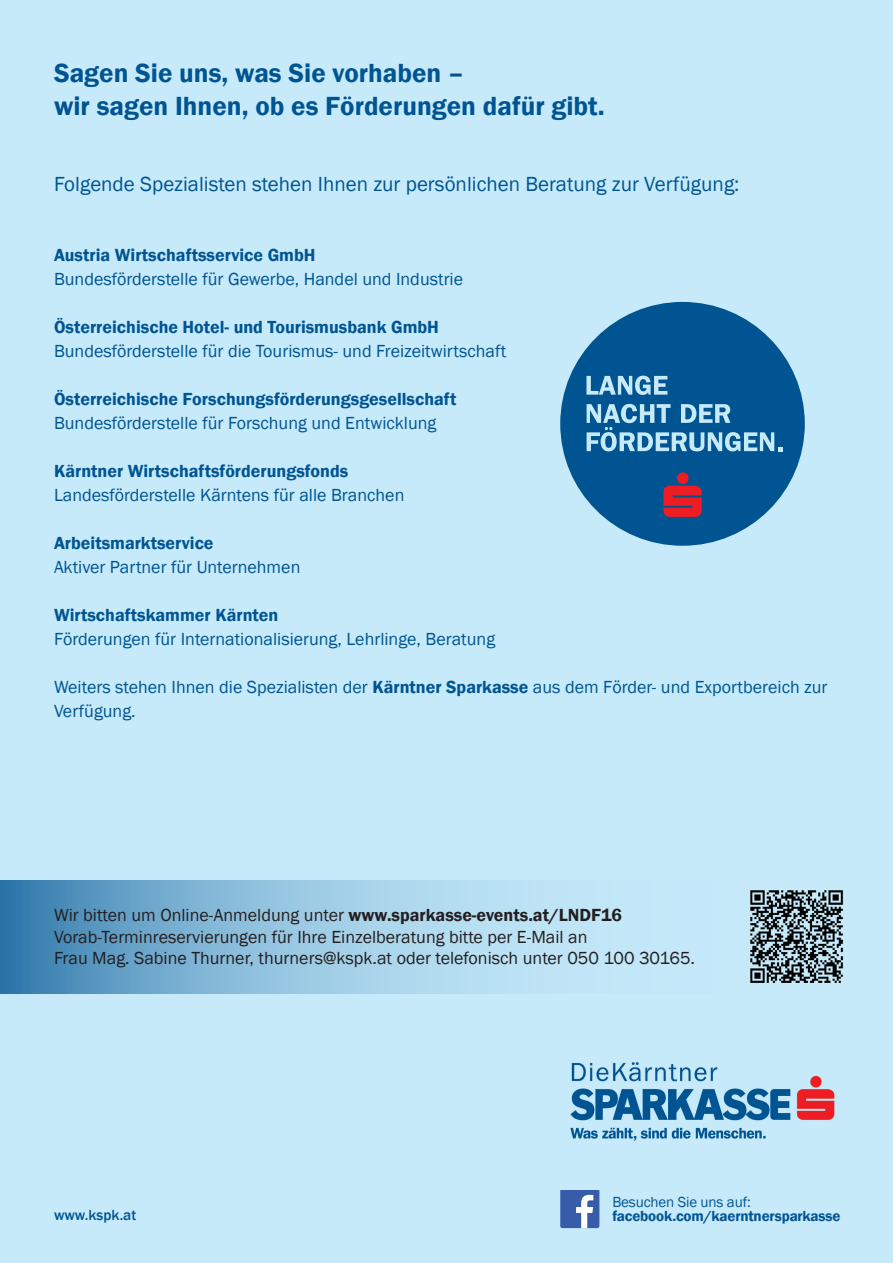
<style>
.page{position:relative;width:893px;height:1263px;background:#c6eafa}
.page>*{position:absolute;margin:0;border:0;box-sizing:border-box;transform-origin:0 0}
.t1{font:600 27px "Franklin Gothic";color:#005492}
.t2{font:21px "Franklin Gothic";color:#005492}
.t3{font:18px/24px "Franklin Gothic";color:#005492}
.t4{font:18px "Franklin Gothic";color:#231f20}
.t5{font:600 18px "Franklin Gothic";color:#005492}
.HL-1{font:600 15px "Franklin Gothic";letter-spacing:-.01em;color:#005492}
.HL-1-2{font:15px "Franklin Gothic";letter-spacing:-.01em;color:#005492}
.t6{font:500 15px "Franklin Gothic";color:#005492}
.s1{font-weight:600}
</style>
<div class="page">
<svg style="left:0;top:880px;width:522px;height:113px;background:#86bad8"></svg>
<div style="left:560px;top:302px;width:245px;height:244px;background:#005492;border-radius:50%"></div>
<svg style="left:586px;top:376px;width:81px;height:19px"></svg>
<svg style="left:587px;top:404px;width:195px;height:47px"></svg>
<svg style="left:663px;top:472px;width:39px;height:45px"></svg>
<img style="left:570px;top:1062px;width:265px;height:79px">
<svg style="left:560px;top:1191px;width:39px;height:37px"></svg>
<img style="left:750px;top:890px;width:94px;height:93px">
<p class="t1" style="left:54px;top:57px;width:411px">Sagen Sie uns, was Sie vorhaben –</p>
<p class="t1" style="left:54px;top:89px;width:552px">wir sagen Ihnen, ob es Förderungen dafür gibt.</p>
<p class="t2" style="left:54px;top:171px;width:687px">Folgende Spezialisten stehen Ihnen zur persönlichen Beratung zur Verfügung:</p>
<p class="t5" style="left:54px;top:244px;width:263px">Austria Wirtschaftsservice GmbH</p>
<p class="t3" style="left:54px;top:268px;width:411px">Bundesförderstelle für Gewerbe, Handel und Industrie</p>
<p class="t5" style="left:54px;top:316px;width:386px">Österreichische Hotel- und Tourismusbank GmbH</p>
<p class="t3" style="left:54px;top:340px;width:454px">Bundesförderstelle für die Tourismus- und Freizeitwirtschaft</p>
<p class="t5" style="left:54px;top:388px;width:404px">Österreichische Forschungsförderungsgesellschaft</p>
<p class="t3" style="left:54px;top:412px;width:384px">Bundesförderstelle für Forschung und Entwicklung</p>
<p class="t5" style="left:54px;top:460px;width:296px">Kärntner Wirtschaftsförderungsfonds</p>
<p class="t3" style="left:54px;top:484px;width:352px">Landesförderstelle Kärntens für alle Branchen</p>
<p class="t5" style="left:54px;top:532px;width:161px">Arbeitsmarktservice</p>
<p class="t3" style="left:54px;top:556px;width:248px">Aktiver Partner für Unternehmen</p>
<p class="t5" style="left:54px;top:604px;width:226px">Wirtschaftskammer Kärnten</p>
<p class="t3" style="left:54px;top:628px;width:443px">Förderungen für Internationalisierung, Lehrlinge, Beratung</p>
<p class="t3" style="left:54px;top:676px;width:775px">Weiters stehen Ihnen die Spezialisten der <span class="s1">Kärntner Sparkasse</span> aus dem Förder- und Exportbereich zur<br>Verfügung.</p>
<p class="t4" style="left:54px;top:904px;width:569px">Wir bitten um Online-Anmeldung unter <span class="s1">www.sparkasse-events.at/LNDF16</span></p>
<p class="t4" style="left:54px;top:925px;width:535px">Vorab-Terminreservierungen für Ihre Einzelberatung bitte per E-Mail an</p>
<p class="t4" style="left:54px;top:947px;width:643px">Frau Mag. Sabine Thurner, thurners@kspk.at oder telefonisch unter 050 100 30165.</p>
<p class="t6" style="left:54px;top:1205px;width:84px">www.kspk.at</p>
<p class="HL-1-2" style="left:612px;top:1193px;width:140px">Besuchen Sie uns auf:</p>
<p class="HL-1" style="left:612px;top:1206px;width:230px">facebook.com/kaerntnersparkasse</p>
</div>
